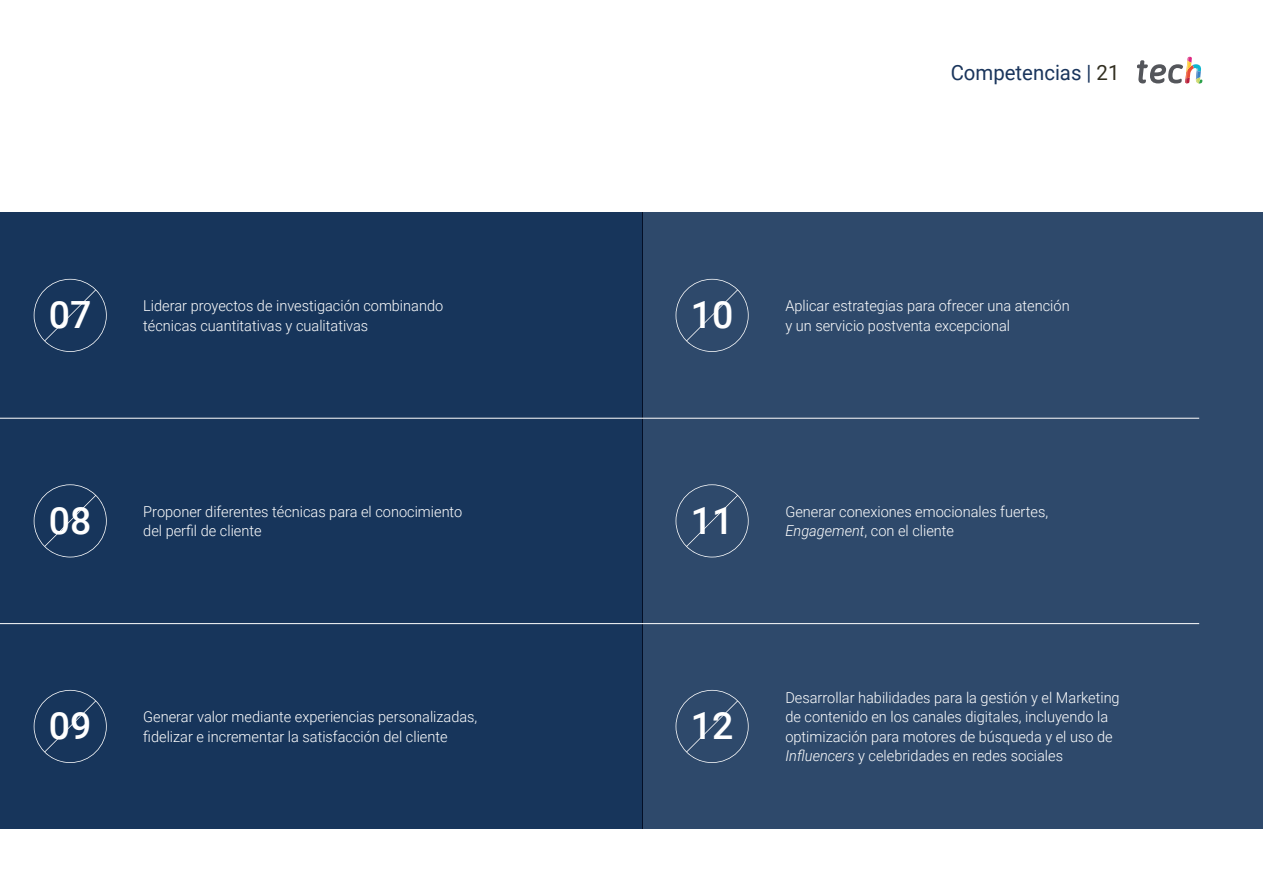
<style>
.page{position:relative;width:1263px;height:893px;background:#fff}
.page>*{position:absolute;margin:0;border:0;box-sizing:border-box;transform-origin:0 0}
.t1{font:500 37.5px "Roboto";color:#fff}
.t2{font:21px "Roboto";color:#1a355c}
.t3{font:300 15px/19.5px "Roboto";color:#fff}
.s1{color:#312e20}
.s2{font-style:italic}
</style>
<div class="page">
<svg style="left:1137px;top:57px;width:65px;height:27px"></svg>
<div style="left:0;top:213px;width:642px;height:616px;background:#17355b"></div>
<div style="left:642px;top:213px;width:621px;height:616px;background:#2e496b"></div>
<hr style="left:0;top:418px;width:1199px;height:1px;background:#fff">
<hr style="left:0;top:623px;width:1199px;height:1px;background:#fff">
<svg style="left:34px;top:279px;width:73px;height:73px"></svg>
<svg style="left:34px;top:484px;width:73px;height:73px"></svg>
<svg style="left:34px;top:690px;width:73px;height:73px"></svg>
<svg style="left:676px;top:279px;width:73px;height:73px"></svg>
<svg style="left:676px;top:484px;width:73px;height:73px"></svg>
<svg style="left:676px;top:690px;width:73px;height:73px"></svg>
<h2 class="t2" style="left:951px;top:57px;width:170px">Competencias | <span class="s1">21</span></h2>
<h1 class="t1" style="left:49px;top:288px;width:44px">07</h1>
<p class="t3" style="left:143px;top:296px;width:301px">Liderar proyectos de investigación combinando técnicas cuantitativas y cualitativas</p>
<p class="t3" style="left:785px;top:296px;width:286px">Aplicar estrategias para ofrecer una atención y un servicio postventa excepcional</p>
<h1 class="t1" style="left:691px;top:288px;width:44px">10</h1>
<h1 class="t1" style="left:49px;top:494px;width:44px">08</h1>
<p class="t3" style="left:143px;top:501px;width:321px">Proponer diferentes técnicas para el conocimiento del perfil de cliente</p>
<h1 class="t1" style="left:49px;top:699px;width:44px">09</h1>
<p class="t3" style="left:143px;top:707px;width:336px">Generar valor mediante experiencias personalizadas, fidelizar e incrementar la satisfacción del cliente</p>
<h1 class="t1" style="left:691px;top:494px;width:44px">11</h1>
<p class="t3" style="left:785px;top:501px;width:264px">Generar conexiones emocionales fuertes,<br><span class="s2">Engagement</span>, con el cliente</p>
<h1 class="t1" style="left:691px;top:699px;width:44px">12</h1>
<p class="t3" style="left:785px;top:687px;width:336px">Desarrollar habilidades para la gestión y el Marketing de contenido en los canales digitales, incluyendo la optimización para motores de búsqueda y el uso de <span class="s2">Influencers</span> y celebridades en redes sociales</p>
</div>
